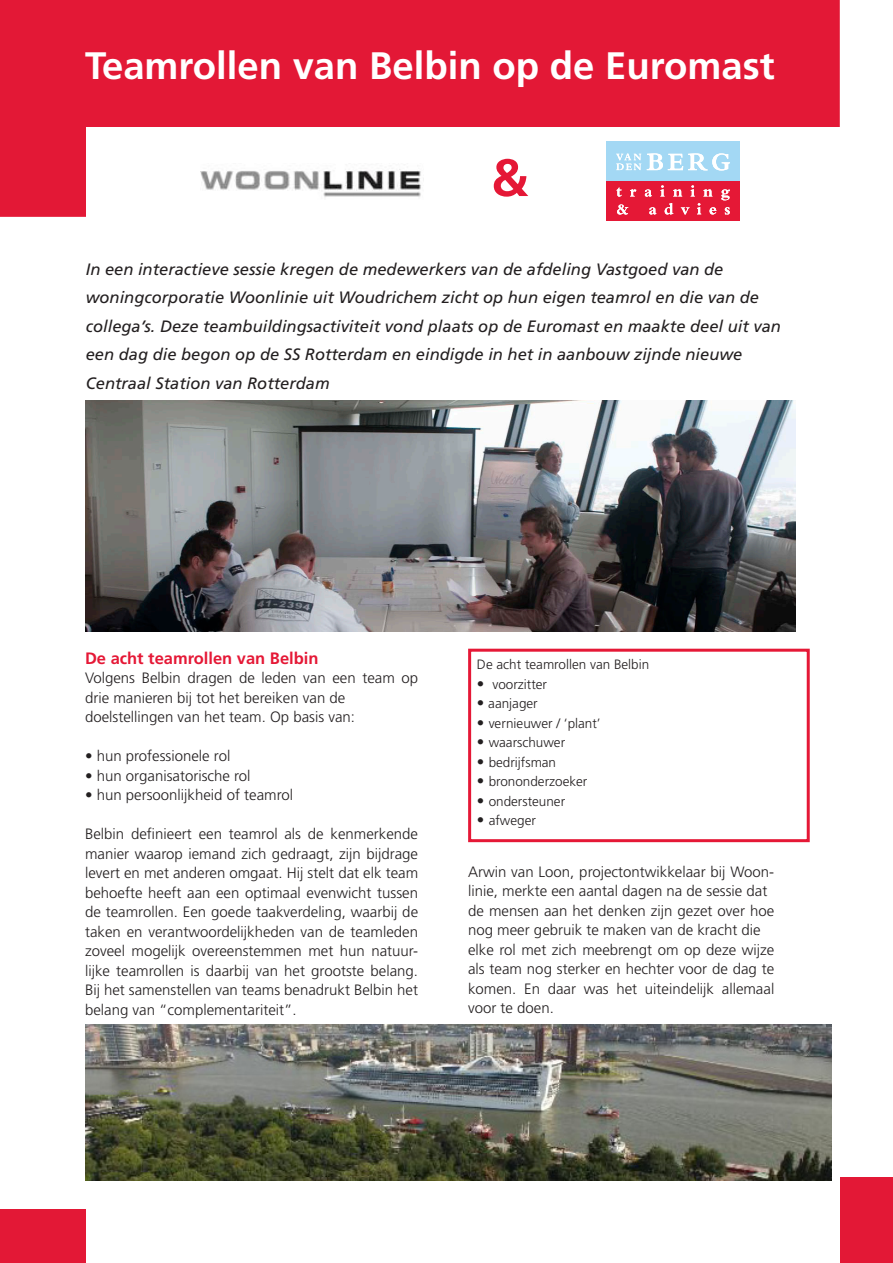
<style>
.page{position:relative;width:893px;height:1263px;background:#fff}
.page>*{position:absolute;margin:0;border:0;box-sizing:border-box;transform-origin:0 0}
.t1{font:700 52.5px "Frutiger";color:#e51836}
.t2{font:700 38.25px "Frutiger";color:#fff}
.t3{font:italic 16.5px "Frutiger";color:#231f20}
.t4{font:700 16.5px "Frutiger";color:#e51836}
.t5{font:300 15px/19.5px "Frutiger";color:#231f20}
.t6{font:300 13.5px "Frutiger";color:#231f20}
.s1{font-size:15px}
</style>
<div class="page">
<div style="left:840px;top:1178px;width:52px;height:85px;background:#e31836"></div>
<div style="left:0;top:1210px;width:85px;height:53px;background:#e31836"></div>
<div style="left:0;top:0;width:840px;height:217px;background:#e31836"></div>
<div style="left:86px;top:128px;width:764px;height:94px;background:#fff"></div>
<div style="left:607px;top:141px;width:133px;height:40px;background:#a3d8f4"></div>
<svg style="left:647px;top:153px;width:83px;height:18px"></svg>
<svg style="left:616px;top:154px;width:25px;height:16px"></svg>
<div style="left:607px;top:181px;width:133px;height:40px;background:#e51836"></div>
<svg style="left:616px;top:187px;width:6px;height:10px"></svg>
<svg style="left:630px;top:189px;width:6px;height:7px"></svg>
<svg style="left:645px;top:189px;width:7px;height:8px"></svg>
<svg style="left:660px;top:185px;width:5px;height:11px"></svg>
<svg style="left:673px;top:189px;width:9px;height:7px"></svg>
<svg style="left:691px;top:185px;width:4px;height:11px"></svg>
<svg style="left:703px;top:189px;width:9px;height:7px"></svg>
<svg style="left:721px;top:189px;width:9px;height:11px"></svg>
<svg style="left:617px;top:204px;width:11px;height:11px"></svg>
<svg style="left:649px;top:207px;width:7px;height:7px"></svg>
<svg style="left:665px;top:203px;width:8px;height:11px"></svg>
<svg style="left:681px;top:207px;width:8px;height:7px"></svg>
<svg style="left:697px;top:203px;width:4px;height:11px"></svg>
<svg style="left:709px;top:207px;width:7px;height:7px"></svg>
<svg style="left:725px;top:207px;width:5px;height:7px"></svg>
<div style="left:468px;top:649px;width:342px;height:193px;border:3px solid #e51836"></div>
<img style="left:201px;top:169px;width:223px;height:28px">
<img style="left:85px;top:1025px;width:747px;height:156px">
<img style="left:86px;top:400px;width:709px;height:231px">
<p class="t2" style="left:85px;top:43px;width:691px">Teamrollen van Belbin op de Euromast</p>
<p class="t1" style="left:491px;top:147px;width:39px">&amp;</p>
<p class="t3" style="left:86px;top:260px;width:639px">In een interactieve sessie kregen de medewerkers van de afdeling Vastgoed van de</p>
<p class="t3" style="left:86px;top:288px;width:675px">woningcorporatie Woonlinie uit Woudrichem zicht op hun eigen teamrol en die van de</p>
<p class="t3" style="left:86px;top:317px;width:697px">collega’s. Deze teambuildingsactiviteit vond plaats op de Euromast en maakte deel uit van</p>
<p class="t3" style="left:86px;top:345px;width:658px">een dag die begon op de SS Rotterdam en eindigde in het in aanbouw zijnde nieuwe</p>
<p class="t3" style="left:86px;top:374px;width:245px">Centraal Station van Rotterdam</p>
<p class="t4" style="left:85px;top:648px;width:235px">De acht teamrollen van Belbin</p>
<p class="t5" style="left:85px;top:668px;width:335px">Volgens Belbin dragen de leden van een team op drie manieren bij tot het bereiken van de</p>
<p class="t5" style="left:85px;top:707px;width:272px">doelstellingen van het team. Op basis van:</p>
<p class="t5" style="left:85px;top:746px;width:147px">• hun professionele rol</p>
<p class="t5" style="left:85px;top:766px;width:167px">• hun organisatorische rol</p>
<p class="t5" style="left:85px;top:785px;width:210px">• hun persoonlijkheid of teamrol</p>
<p class="t5" style="left:85px;top:824px;width:335px;text-align:justify">Belbin definieert een teamrol als de kenmerkende manier waarop iemand zich gedraagt, zijn bijdrage levert en met anderen omgaat. Hij stelt dat elk team behoefte heeft aan een optimaal evenwicht tussen de teamrollen. Een goede taakverdeling, waarbij de taken en verantwoordelijkheden van de teamleden zoveel mogelijk overeenstemmen met hun natuur&shy;lijke teamrollen is daarbij van het grootste belang.<br>Bij het samenstellen van teams benadrukt Belbin het belang van “complementariteit”.</p>
<p class="t6" style="left:477px;top:657px;width:174px">De acht teamrollen van Belbin</p>
<p class="t6" style="left:477px;top:676px;width:72px"><span class="s1">•</span> voorzitter</p>
<p class="t6" style="left:477px;top:696px;width:62px"><span class="s1">•</span> aanjager</p>
<p class="t6" style="left:477px;top:715px;width:125px"><span class="s1">•</span> vernieuwer / ‘plant’</p>
<p class="t6" style="left:477px;top:735px;width:90px"><span class="s1">•</span> waarschuwer</p>
<p class="t6" style="left:477px;top:754px;width:81px"><span class="s1">•</span> bedrijfsman</p>
<p class="t6" style="left:477px;top:774px;width:112px"><span class="s1">•</span> brononderzoeker</p>
<p class="t6" style="left:477px;top:793px;width:90px"><span class="s1">•</span> ondersteuner</p>
<p class="t6" style="left:477px;top:813px;width:60px"><span class="s1">•</span> afweger</p>
<p class="t5" style="left:468px;top:862px;width:308px">Arwin van Loon, projectontwikkelaar bij Woon&shy;linie, merkte een aantal dagen na de sessie dat</p>
<p class="t5" style="left:468px;top:901px;width:308px">de mensen aan het denken zijn gezet over hoe nog meer gebruik te maken van de kracht die</p>
<p class="t5" style="left:468px;top:940px;width:308px;text-align:justify">elke rol met zich meebrengt om op deze wijze als team nog sterker en hechter voor de dag te komen. En daar was het uiteindelijk allemaal voor te doen.</p>
</div>
